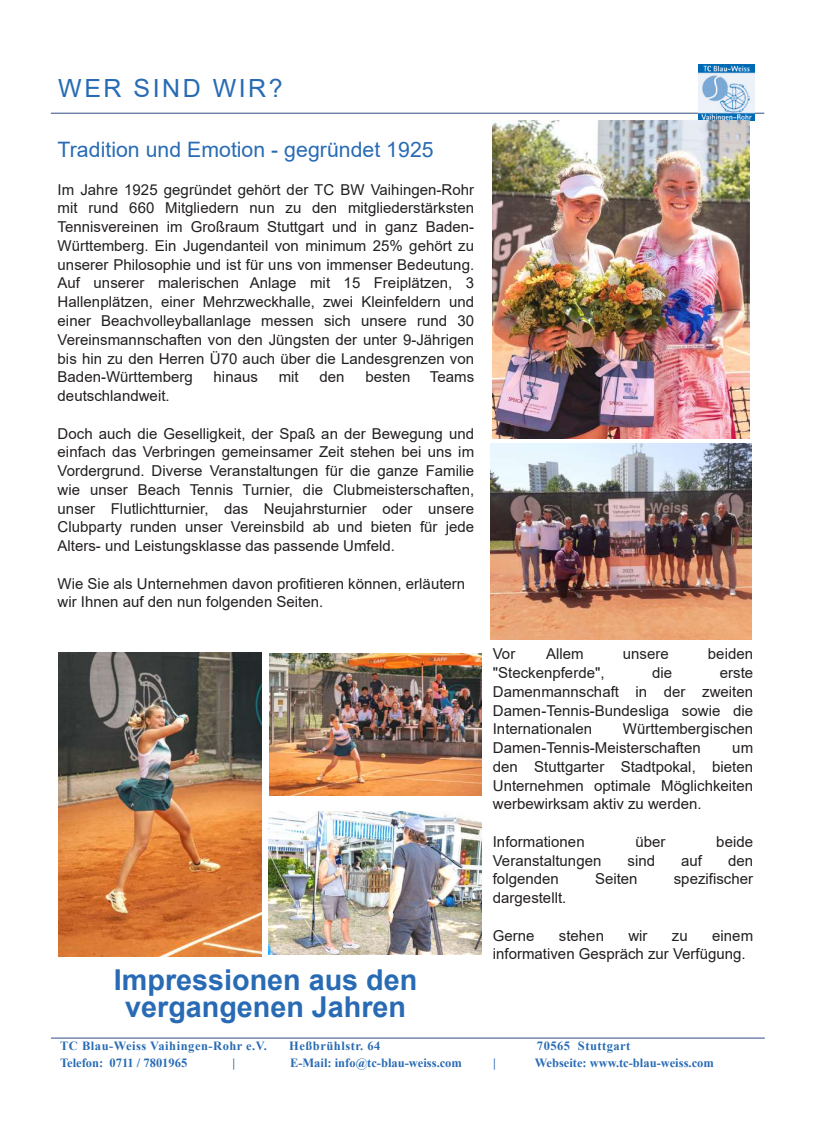
<style>
.page{position:relative;width:815px;height:1124px;background:#fff}
.page>*{position:absolute;margin:0;border:0;box-sizing:border-box;transform-origin:0 0}
.t1{font:700 28.75px/26.6px "Arial";color:#286bb4;text-align:center}
.t2{font:25px "Arial";letter-spacing:.1em;color:#286bb4}
.t3{font:21.25px "Arial";letter-spacing:.005em;color:#286bb4}
.t4{font:15px/18.8px "Arial";color:#231f20;text-align:justify}
.t5{font:700 12.5px "Times New Roman";letter-spacing:.005em;color:#286bb4}
.t6{font:700 12.5px "Times New Roman";letter-spacing:.04em;color:#286bb4}
.t7{font:700 12.5px "Times New Roman";letter-spacing:.045em;color:#286bb4}
</style>
<div class="page">
<hr style="left:51px;top:113px;width:713px;height:1px;background:#5c719d">
<img style="left:699px;top:64px;width:55px;height:57px">
<hr style="left:51px;top:1037px;width:714px;height:1px;background:#5c719d">
<img style="left:492px;top:120px;width:258px;height:319px">
<img style="left:59px;top:652px;width:203px;height:304px">
<img style="left:269px;top:653px;width:213px;height:142px">
<img style="left:268px;top:811px;width:213px;height:143px">
<img style="left:490px;top:443px;width:261px;height:196px">
<h2 class="t2" style="left:58px;top:74px;width:226px">WER SIND WIR?</h2>
<h3 class="t3" style="left:58px;top:138px;width:378px">Tradition und Emotion - gegründet 1925</h3>
<p class="t4" style="left:58px;top:180px;width:418px">Im Jahre 1925 gegründet gehört der TC BW Vaihingen-Rohr mit rund 660 Mitgliedern nun zu den mitgliederstärksten Tennisvereinen im Großraum Stuttgart und in ganz Baden-Württemberg. Ein Jugendanteil von minimum 25% gehört zu unserer Philosophie und ist für uns von immenser Bedeutung.<br>Auf unserer malerischen Anlage mit 15 Freiplätzen, 3<br>Hallenplätzen, einer Mehrzweckhalle, zwei Kleinfeldern und einer Beachvolleyballanlage messen sich unsere rund 30<br>Vereinsmannschaften von den Jüngsten der unter 9-Jährigen bis hin zu den Herren Ü70 auch über die Landesgrenzen von Baden-Württemberg</p>
<p class="t4" style="left:214px;top:367px;width:46px">hinaus</p>
<p class="t4" style="left:279px;top:367px;width:22px">mit</p>
<p class="t4" style="left:319px;top:367px;width:27px">den</p>
<p class="t4" style="left:365px;top:367px;width:47px">besten</p>
<p class="t4" style="left:430px;top:367px;width:46px">Teams</p>
<p class="t4" style="left:58px;top:386px;width:114px">deutschlandweit.</p>
<p class="t4" style="left:58px;top:424px;width:418px">Doch auch die Geselligkeit, der Spaß an der Bewegung und einfach das Verbringen gemeinsamer Zeit stehen bei uns im Vordergrund. Diverse Veranstaltungen für die ganze Familie wie unser Beach Tennis Turnier, die Clubmeisterschaften, unser Flutlichtturnier, das Neujahrsturnier oder unsere Clubparty runden unser Vereinsbild ab und bieten für jede Alters- und Leistungsklasse das passende Umfeld.</p>
<p class="t4" style="left:58px;top:574px;width:409px">Wie Sie als Unternehmen davon profitieren können, erläutern wir Ihnen auf den nun folgenden Seiten.</p>
<h1 class="t1" style="left:114px;top:966px;width:305px">Impressionen aus den vergangenen Jahren</h1>
<p class="t4" style="left:493px;top:644px;width:24px">Vor</p>
<p class="t4" style="left:546px;top:644px;width:39px">Allem</p>
<p class="t4" style="left:623px;top:644px;width:47px">unsere</p>
<p class="t4" style="left:708px;top:644px;width:47px">beiden</p>
<p class="t4" style="left:493px;top:663px;width:113px">"Steckenpferde",</p>
<p class="t4" style="left:652px;top:663px;width:22px">die</p>
<p class="t4" style="left:493px;top:663px;width:262px;text-indent:227px">erste Damenmannschaft in der zweiten Damen-Tennis-Bundesliga sowie die Internationalen</p>
<p class="t4" style="left:493px;top:719px;width:262px;text-indent:130px">Württembergischen<br>Damen-Tennis-Meisterschaften</p>
<p class="t4" style="left:493px;top:738px;width:262px;text-indent:239px">um den Stuttgarter Stadtpokal, bieten Unternehmen optimale Möglichkeiten werbewirksam aktiv zu werden.</p>
<p class="t4" style="left:493px;top:832px;width:93px">Informationen</p>
<p class="t4" style="left:635px;top:832px;width:32px">über</p>
<p class="t4" style="left:716px;top:832px;width:38px">beide</p>
<p class="t4" style="left:493px;top:850px;width:110px">Veranstaltungen</p>
<p class="t4" style="left:627px;top:850px;width:29px">sind</p>
<p class="t4" style="left:681px;top:850px;width:22px">auf</p>
<p class="t4" style="left:728px;top:850px;width:27px">den</p>
<p class="t4" style="left:493px;top:869px;width:68px">folgenden</p>
<p class="t4" style="left:595px;top:869px;width:44px">Seiten</p>
<p class="t4" style="left:674px;top:869px;width:81px">spezifischer</p>
<p class="t4" style="left:493px;top:888px;width:75px">dargestellt.</p>
<p class="t4" style="left:493px;top:925px;width:43px">Gerne</p>
<p class="t4" style="left:559px;top:925px;width:47px">stehen</p>
<p class="t4" style="left:628px;top:925px;width:21px">wir</p>
<p class="t4" style="left:672px;top:925px;width:17px">zu</p>
<p class="t4" style="left:493px;top:925px;width:262px;text-indent:219px">einem informativen Gespräch zur Verfügung.</p>
<p class="t6" style="left:60px;top:1039px;width:208px">TC Blau-Weiss Vaihingen-Rohr e.V.</p>
<p class="t7" style="left:289px;top:1039px;width:93px">Heßbrühlstr. 64</p>
<p class="t6" style="left:537px;top:1039px;width:95px">70565 Stuttgart</p>
<p class="t5" style="left:60px;top:1055px;width:129px">Telefon: 0711 / 7801965</p>
<p class="t5" style="left:233px;top:1055px;width:4px">|</p>
<p class="t5" style="left:290px;top:1055px;width:173px">E-Mail: info@tc-blau-weiss.com</p>
<p class="t5" style="left:493px;top:1055px;width:4px">|</p>
<p class="t5" style="left:535px;top:1055px;width:181px">Webseite: www.tc-blau-weiss.com</p>
</div>
